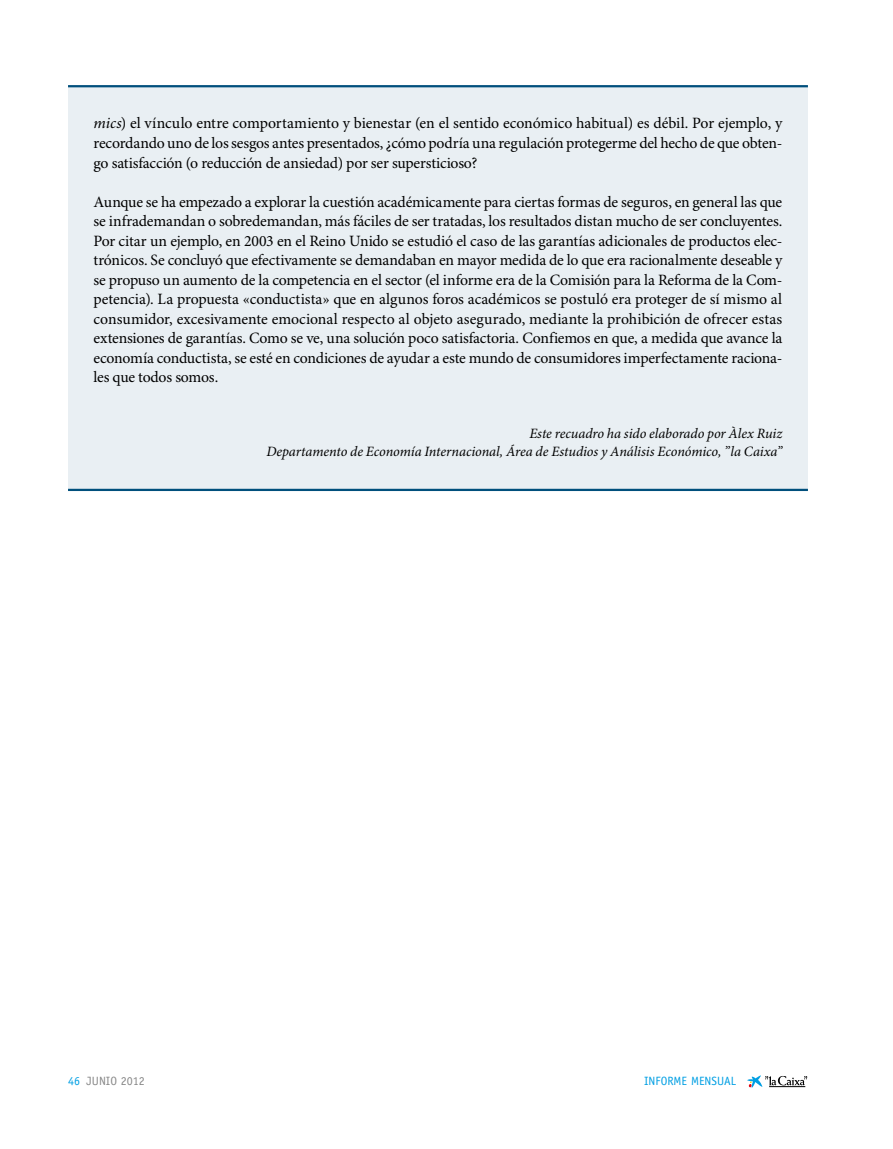
<style>
.page{position:relative;width:893px;height:1149px;background:#fff}
.page>*{position:absolute;margin:0;border:0;box-sizing:border-box;transform-origin:0 0}
.t1{font:15.75px/19.5px "Minion Pro";letter-spacing:-.015em;color:#000;text-align:justify}
.t2{font:italic 14.25px/18px "Minion Pro";letter-spacing:-.005em;color:#000;text-align:right}
.t3{font:12px "Officina Sans Std";color:#009fe3}
.t4{font:12px "Officina Sans Std";color:#878787}
.s1{font-style:italic}
.s2{color:#009fe3}
</style>
<div class="page">
<svg style="left:747px;top:1075px;width:60px;height:12px"></svg>
<div style="left:68px;top:85px;width:740px;height:406px;background:#e9eff3"></div>
<hr style="left:68px;top:85px;width:740px;height:2px;background:#004f7c">
<hr style="left:68px;top:488px;width:740px;height:3px;background:#004f7c">
<p class="t1" style="left:94px;top:114px;width:690px"><span class="s1">mics</span>) el vínculo entre comportamiento y bienestar (en el sentido económico habitual) es débil. Por ejemplo, y recordando uno de los sesgos antes presentados, ¿cómo podría una regulación protegerme del hecho de que obten&shy;go satisfacción (o reducción de ansiedad) por ser supersticioso?</p>
<p class="t1" style="left:94px;top:192px;width:690px">Aunque se ha empezado a explorar la cuestión académicamente para ciertas formas de seguros, en general las que se infrademandan o sobredemandan, más fáciles de ser tratadas, los resultados distan mucho de ser concluyentes.<br>Por citar un ejemplo, en 2003 en el Reino Unido se estudió el caso de las garantías adicionales de productos elec&shy;trónicos. Se concluyó que efectivamente se demandaban en mayor medida de lo que era racionalmente deseable y se propuso un aumento de la competencia en el sector (el informe era de la Comisión para la Reforma de la Com&shy;petencia). La propuesta «conductista» que en algunos foros académicos se postuló era proteger de sí mismo al consumidor, excesivamente emocional respecto al objeto asegurado, mediante la prohibición de ofrecer estas extensiones de garantías. Como se ve, una solución poco satisfactoria. Confiemos en que, a medida que avance la economía conductista, se esté en condiciones de ayudar a este mundo de consumidores imperfectamente raciona&shy;les que todos somos.</p>
<p class="t2" style="left:266px;top:425px;width:517px">Este recuadro ha sido elaborado por Àlex Ruiz<br>Departamento de Economía Internacional, Área de Estudios y Análisis Económico, ”la Caixa”</p>
<p class="t4" style="left:68px;top:1073px;width:78px"><span class="s2">46</span> JUNIO 2012</p>
<p class="t3" style="left:644px;top:1073px;width:93px">INFORME MENSUAL</p>
</div>
